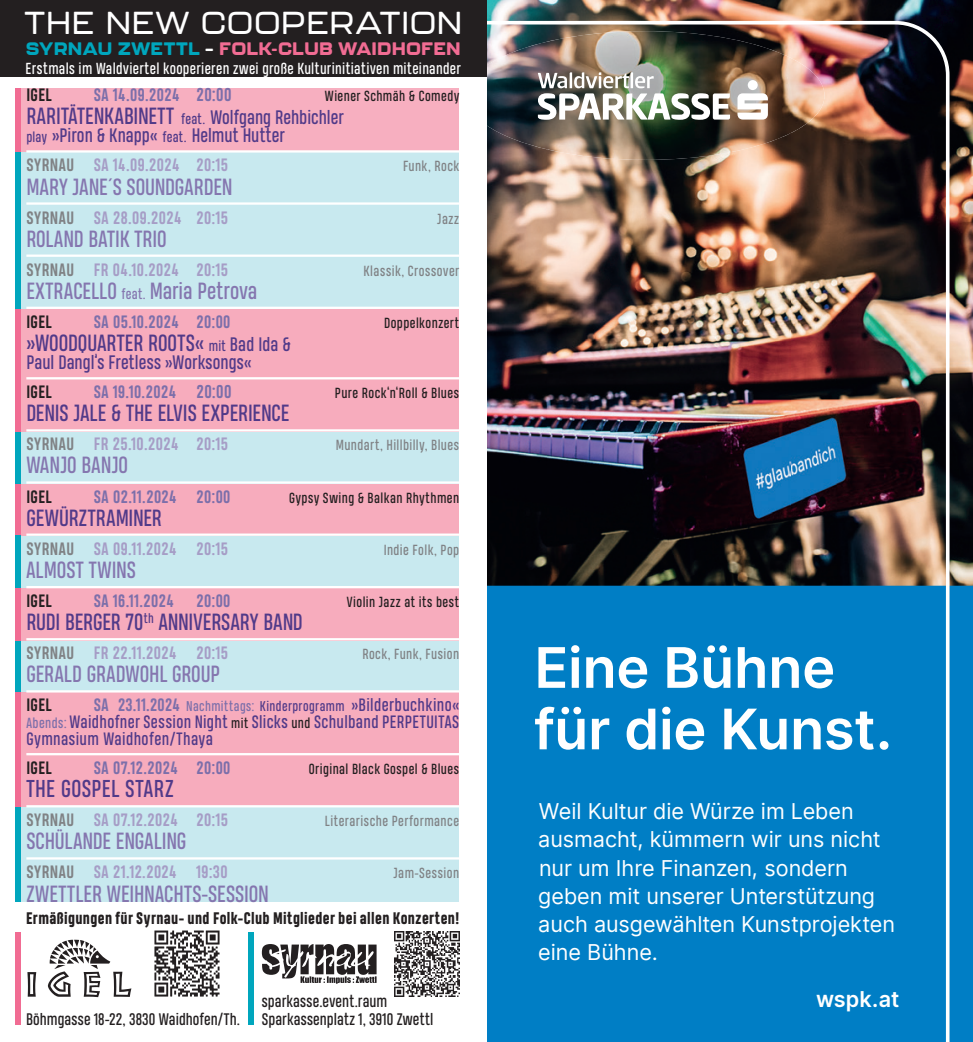
<style>
.page{position:relative;width:973px;height:1042px;background:#fff}
.page>*{position:absolute;margin:0;border:0;box-sizing:border-box;transform-origin:0 0}
.t1{font:600 55.82px/61.4px "Inter";letter-spacing:-.005em;color:#fff}
.t2{font:500 31.5px "Kallisto";letter-spacing:.035em;color:#fff}
.t3{font:22.93px "Heading Pro";letter-spacing:.02em;color:#513a89}
.t4{font:22.05px "Heading Pro";letter-spacing:.005em;color:#8576af}
.t5{font:22.05px "Heading Pro";color:#513a89}
.t6{font:21.7px/28.2px "Inter";color:#fff}
.t7{font:600 21.7px "Inter";color:#fff}
.t8{font:18.38px/18.4px "Heading Pro";color:#513a89}
.t9{font:800 17.85px "Kallisto";letter-spacing:.01em;color:#f16c93}
.t10{font:700 16.8px "Heading Pro";letter-spacing:.03em;color:#a69dc6}
.t11{font:16.8px/16.8px "Heading Pro";letter-spacing:.025em;color:#513a89;text-align:justify}
.t12{font:700 16.8px "Heading Pro";letter-spacing:.03em;color:#7c6faa}
.t13{font:700 16.8px "Heading Pro";letter-spacing:.02em;color:#231f20}
.t14{font:15.75px "Heading Pro";letter-spacing:.01em;color:#231f20}
.t15{font:800 15.75px "Heading Pro";letter-spacing:.02em;color:#231f20}
.t16{font:15.05px "Heading Pro";letter-spacing:.02em;color:#fff}
.t17{font:13.83px "Heading Pro";letter-spacing:.035em;color:#231f20}
.t18{font:13.83px "Heading Pro";letter-spacing:.03em;color:#808285}
.s1{color:#00a6bd}
.s2{color:#fff}
.s3{font-size:17.5px}
.s4{font-size:22.05px}
.s5{font-size:13.83px}
.s6{color:#808285}
.s7{font-size:18.38px}
.s8{font-weight:700;color:#7c6faa}
.s9{font-size:13.3px;color:#7c6faa}
.s10{font-size:13.3px}
.s11{font-size:13.83px;color:#7c6faa}
.s12{font-size:13.3px;color:#231f20}
.s13{font-size:13.83px;color:#231f20}
</style>
<div class="page">
<img style="left:486px;top:0;width:486px;height:58px">
<img style="left:951px;top:58px;width:21px;height:528px">
<div style="left:951px;top:586px;width:21px;height:456px;background:#007ec5"></div>
<img style="left:486px;top:19px;width:465px;height:1023px">
<img style="left:486px;top:31px;width:338px;height:129px">
<svg style="left:737px;top:93px;width:30px;height:27px"></svg>
<div style="left:747px;top:80px;width:10px;height:10px;background:#fff;border-radius:50%"></div>
<img style="left:537px;top:72px;width:193px;height:48px">
<svg style="left:0;top:76px;width:486px;height:949px"></svg>
<div style="left:16px;top:88px;width:443px;height:64px;background:#f7afc0"></div>
<div style="left:16px;top:152px;width:443px;height:157px;background:#c8e9ef"></div>
<div style="left:16px;top:309px;width:443px;height:174px;background:#f7acbd"></div>
<div style="left:16px;top:535px;width:443px;height:158px;background:#c8e9ef"></div>
<div style="left:16px;top:807px;width:443px;height:94px;background:#c8e9ef"></div>
<div style="left:16px;top:432px;width:443px;height:55px;background:#c8e9ef"></div>
<div style="left:16px;top:693px;width:443px;height:114px;background:#f7acbd"></div>
<div style="left:16px;top:484px;width:443px;height:52px;background:#f7acbd"></div>
<div style="left:16px;top:588px;width:443px;height:52px;background:#f7acbd"></div>
<div style="left:16px;top:88px;width:5px;height:64px;background:#f16c93"></div>
<div style="left:16px;top:152px;width:5px;height:157px;background:#00a6bd"></div>
<div style="left:16px;top:309px;width:5px;height:226px;background:#f16c93"></div>
<div style="left:16px;top:535px;width:5px;height:158px;background:#00a6bd"></div>
<div style="left:16px;top:432px;width:5px;height:52px;background:#00a6bd"></div>
<div style="left:16px;top:807px;width:5px;height:94px;background:#00a6bd"></div>
<div style="left:16px;top:693px;width:5px;height:114px;background:#f16c93"></div>
<div style="left:16px;top:588px;width:5px;height:52px;background:#f16c93"></div>
<hr style="left:26px;top:150px;width:433px;height:3px;background:#fff">
<hr style="left:26px;top:202px;width:433px;height:3px;background:#fff">
<hr style="left:26px;top:254px;width:433px;height:3px;background:#fff">
<hr style="left:26px;top:307px;width:433px;height:2px;background:#fff">
<hr style="left:26px;top:377px;width:433px;height:2px;background:#fff">
<hr style="left:26px;top:429px;width:433px;height:2px;background:#fff">
<hr style="left:26px;top:481px;width:433px;height:3px;background:#fff">
<hr style="left:26px;top:533px;width:433px;height:3px;background:#fff">
<hr style="left:26px;top:586px;width:433px;height:2px;background:#fff">
<hr style="left:26px;top:638px;width:433px;height:2px;background:#fff">
<hr style="left:26px;top:690px;width:433px;height:2px;background:#fff">
<hr style="left:26px;top:753px;width:433px;height:2px;background:#fff">
<hr style="left:26px;top:805px;width:433px;height:2px;background:#fff">
<hr style="left:26px;top:857px;width:433px;height:2px;background:#fff">
<img style="left:148px;top:925px;width:77px;height:77px">
<img style="left:394px;top:932px;width:65px;height:64px">
<svg style="left:27px;top:972px;width:9px;height:24px"></svg>
<svg style="left:48px;top:939px;width:83px;height:58px"></svg>
<svg style="left:262px;top:944px;width:114px;height:39px"></svg>
<div style="left:16px;top:932px;width:5px;height:92px;background:#f16c93"></div>
<div style="left:248px;top:932px;width:6px;height:92px;background:#00a6bd"></div>
<div style="left:0;top:0;width:486px;height:76px;background:#231f20"></div>
<h2 class="t2" style="left:24px;top:4px;width:439px">THE NEW COOPERATION</h2>
<p class="t9" style="left:26px;top:37px;width:436px"><span class="s1">SYRNAU ZWETTL</span> <span class="s2">–</span> FOLK-CLUB WAIDHOFEN</p>
<p class="t16" style="left:26px;top:59px;width:436px">Erstmals im Waldviertel kooperieren zwei große Kulturinitiativen miteinander</p>
<p class="t13" style="left:26px;top:85px;width:27px">IGEL</p>
<p class="t12" style="left:94px;top:85px;width:139px">SA 14.09.2024 <span class="s3">20:00</span></p>
<p class="t17" style="left:325px;top:88px;width:136px">Wiener Schmäh &amp; Comedy</p>
<p class="t8" style="left:26px;top:110px;width:319px"><span class="s4">RARITÄTENKABINETT</span> <span class="s5">feat.</span> Wolfgang Rehbichler <span class="s5">play</span> »Piron &amp; Knapp« <span class="s5">feat.</span> Helmut Hutter</p>
<p class="t10" style="left:26px;top:155px;width:203px"><span class="s6">SYRNAU</span> SA 14.09.2024 20:15</p>
<p class="t18" style="left:403px;top:158px;width:58px">Funk, Rock</p>
<h3 class="t4" style="left:26px;top:173px;width:207px">MARY JANE´S SOUNDGARDEN</h3>
<p class="t10" style="left:26px;top:207px;width:203px"><span class="s6">SYRNAU</span> SA 28.09.2024 20:15</p>
<p class="t18" style="left:437px;top:210px;width:23px">Jazz</p>
<h3 class="t4" style="left:26px;top:225px;width:142px">ROLAND BATIK TRIO</h3>
<p class="t10" style="left:26px;top:259px;width:203px"><span class="s6">SYRNAU</span> FR 04.10.2024 20:15</p>
<p class="t18" style="left:363px;top:262px;width:97px">Klassik, Crossover</p>
<h3 class="t4" style="left:26px;top:278px;width:233px">EXTRACELLO <span class="s5">feat.</span> Maria Petrova</h3>
<p class="t13" style="left:26px;top:311px;width:27px">IGEL</p>
<p class="t12" style="left:94px;top:311px;width:138px">SA 05.10.2024 20:00</p>
<p class="t17" style="left:384px;top:315px;width:76px">Doppelkonzert</p>
<h3 class="t5" style="left:26px;top:330px;width:266px">»WOODQUARTER ROOTS« <span class="s5">mit</span> <span class="s7">Bad Ida &amp;</span></h3>
<p class="t8" style="left:26px;top:355px;width:226px">Paul Dangl’s Fretless »Worksongs«</p>
<p class="t13" style="left:26px;top:382px;width:27px">IGEL</p>
<p class="t12" style="left:94px;top:382px;width:139px">SA 19.10.2024 <span class="s3">20:00</span></p>
<p class="t17" style="left:335px;top:385px;width:126px">Pure Rock‘n‘Roll &amp; Blues</p>
<h3 class="t5" style="left:26px;top:400px;width:264px">DENIS JALE &amp; THE ELVIS EXPERIENCE</h3>
<p class="t10" style="left:26px;top:434px;width:203px"><span class="s6">SYRNAU</span> FR 25.10.2024 20:15</p>
<p class="t18" style="left:336px;top:437px;width:125px">Mundart, Hillbilly, Blues</p>
<h3 class="t4" style="left:26px;top:452px;width:103px">WANJO BANJO</h3>
<p class="t13" style="left:26px;top:486px;width:27px">IGEL</p>
<p class="t12" style="left:94px;top:486px;width:138px">SA 02.11.2024 20:00</p>
<p class="t17" style="left:289px;top:489px;width:171px">Gypsy Swing &amp; Balkan Rhythmen</p>
<h3 class="t5" style="left:26px;top:504px;width:137px">GEWÜRZTRAMINER</h3>
<p class="t10" style="left:26px;top:538px;width:203px"><span class="s6">SYRNAU</span> SA 09.11.2024 20:15</p>
<p class="t18" style="left:383px;top:541px;width:77px">Indie Folk, Pop</p>
<h3 class="t4" style="left:26px;top:557px;width:111px">ALMOST TWINS</h3>
<p class="t13" style="left:26px;top:591px;width:27px">IGEL</p>
<p class="t12" style="left:94px;top:591px;width:82px">SA 16.11.2024</p>
<p class="t12" style="left:196px;top:591px;width:36px">20:00</p>
<p class="t17" style="left:347px;top:594px;width:114px">Violin Jazz at its best</p>
<h3 class="t5" style="left:26px;top:609px;width:278px">RUDI BERGER 70<sup>th</sup> ANNIVERSARY BAND</h3>
<p class="t10" style="left:26px;top:643px;width:203px"><span class="s6">SYRNAU</span> FR 22.11.2024 20:15</p>
<p class="t18" style="left:362px;top:646px;width:98px">Rock, Funk, Fusion</p>
<h3 class="t4" style="left:26px;top:661px;width:195px">GERALD GRADWOHL GROUP</h3>
<p class="t13" style="left:26px;top:695px;width:27px">IGEL</p>
<p class="t11" style="left:26px;top:698px;width:434px;text-indent:67px"><span class="s8">SA 23.11.2024</span> <span class="s9">Nachmittags:</span> <span class="s10">Kinderprogramm</span> »Bilderbuchkino« <span class="s11">Abends:</span> Waidhofner Session Night <span class="s12">mit</span> Slicks <span class="s13">und</span> Schulband PERPETUITAS Gymnasium Waidhofen/Thaya</p>
<p class="t13" style="left:26px;top:758px;width:27px">IGEL</p>
<p class="t12" style="left:94px;top:758px;width:138px">SA 07.12.2024 20:00</p>
<p class="t17" style="left:309px;top:761px;width:152px">Original Black Gospel &amp; Blues</p>
<h3 class="t3" style="left:26px;top:775px;width:149px">THE GOSPEL STARZ</h3>
<p class="t10" style="left:26px;top:810px;width:203px"><span class="s6">SYRNAU</span> SA 07.12.2024 20:15</p>
<p class="t18" style="left:325px;top:813px;width:136px">Literarische Performance</p>
<h3 class="t4" style="left:26px;top:828px;width:161px">SCHÜLANDE ENGALING</h3>
<p class="t10" style="left:26px;top:862px;width:203px"><span class="s6">SYRNAU</span> SA 21.12.2024 19:30</p>
<p class="t18" style="left:393px;top:865px;width:67px">Jam-Session</p>
<h3 class="t4" style="left:26px;top:880px;width:244px">ZWETTLER WEIHNACHTS-SESSION</h3>
<p class="t15" style="left:26px;top:908px;width:434px">Ermäßigungen für Syrnau- und Folk-Club Mitglieder bei allen Konzerten!</p>
<p class="t14" style="left:262px;top:992px;width:127px">sparkasse.event.raum</p>
<p class="t14" style="left:26px;top:1009px;width:215px">Böhmgasse 18-22, 3830 Waidhofen/Th.</p>
<p class="t14" style="left:262px;top:1009px;width:173px">Sparkassenplatz 1, 3910 Zwettl</p>
<h1 class="t1" style="left:533px;top:635px;width:360px">Eine Bühne für die Kunst.</h1>
<p class="t6" style="left:538px;top:797px;width:358px">Weil Kultur die Würze im Leben ausmacht, kümmern wir uns nicht nur um Ihre Finanzen, sondern geben mit unserer Unterstützung auch ausgewählten Kunstprojekten eine Bühne.</p>
<p class="t7" style="left:815px;top:982px;width:85px">wspk.at</p>
</div>
